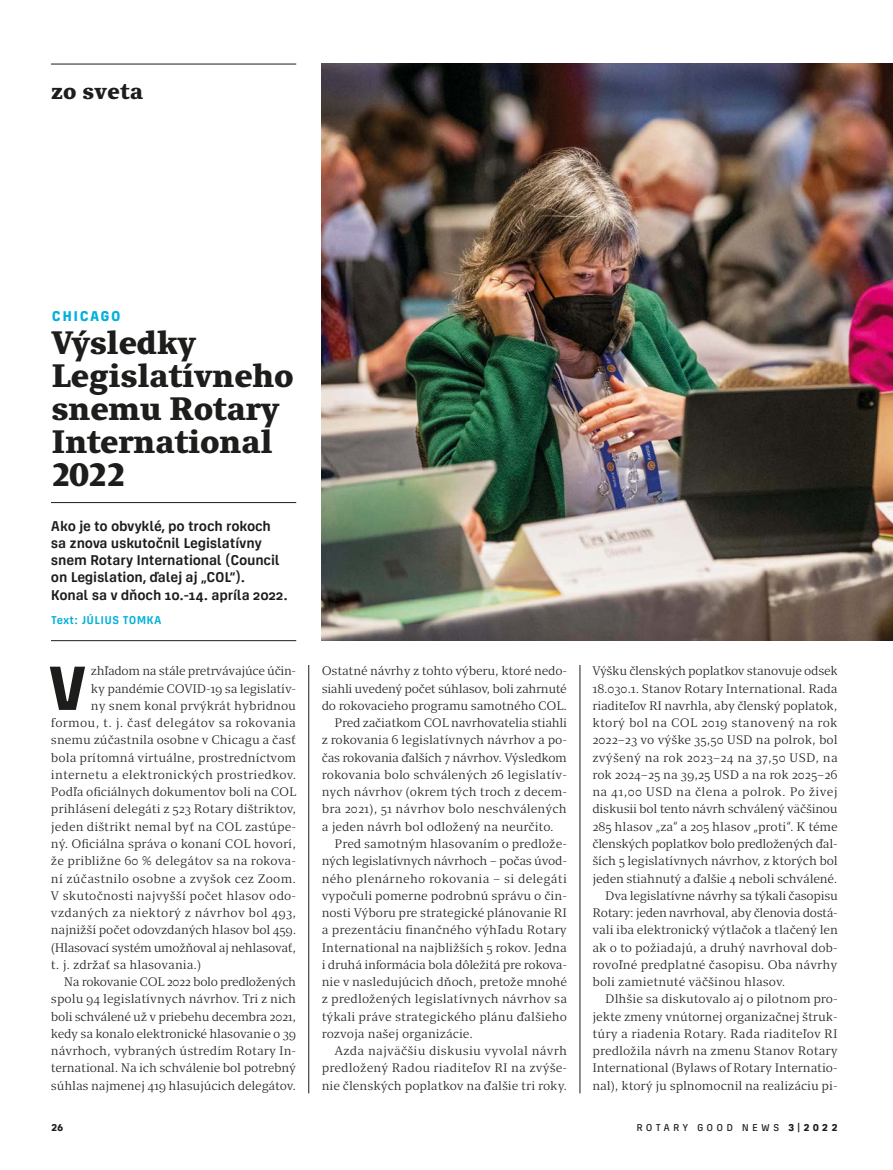
<style>
.page{position:relative;width:893px;height:1170px;background:#fff}
.page>*{position:absolute;margin:0;border:0;box-sizing:border-box;transform-origin:0 0}
.t1{font:700 66px "Corridor";color:#1d1d1b}
.t2{font:900 33px/33px "Clara Serif";letter-spacing:-.015em;color:#1d1d1b}
.t3{font:900 22.5px "Clara Serif";letter-spacing:.01em;color:#1d1d1b}
.t4{font:600 15px/17.2px "Corridor";letter-spacing:-.015em;color:#1d1d1b}
.t5{font:700 15px "Corridor";letter-spacing:.095em;color:#00b0db}
.t6{font:12.6px "Clara Serif";letter-spacing:-.005em;color:#1d1d1b}
.t7{font:12.6px "Clara Serif";letter-spacing:-.025em;color:#1d1d1b}
.t8{font:12.6px "Clara Serif";letter-spacing:.015em;color:#1d1d1b}
.t9{font:12.6px "Clara Serif";letter-spacing:.02em;color:#1d1d1b}
.t10{font:12.6px "Clara Serif";letter-spacing:-.03em;color:#1d1d1b}
.t11{font:12.6px "Clara Serif";letter-spacing:.025em;color:#1d1d1b}
.t12{font:600 12px "Corridor";letter-spacing:.02em;color:#00b0db}
.t13{font:500 10.5px "Corridor";letter-spacing:.295em;color:#1d1d1b}
.t14{font:700 10.5px "Corridor";color:#1d1d1b}
.s1{font-weight:700}
</style>
<div class="page">
<hr style="left:51px;top:640px;width:245px;height:1px;background:#1d1d1b">
<hr style="left:580px;top:665px;width:1px;height:428px;background:#1d1d1b">
<hr style="left:308px;top:665px;width:1px;height:428px;background:#1d1d1b">
<hr style="left:51px;top:502px;width:245px;height:1px;background:#1d1d1b">
<hr style="left:51px;top:64px;width:245px;height:1px;background:#1d1d1b">
<img style="left:322px;top:64px;width:571px;height:577px">
<h3 class="t3" style="left:51px;top:78px;width:94px">zo sveta</h3>
<p class="t5" style="left:52px;top:307px;width:70px">CHICAGO</p>
<h2 class="t2" style="left:51px;top:326px;width:244px">Výsledky<br>Legislatívneho snemu Rotary<br>International<br>2022</h2>
<p class="t4" style="left:51px;top:517px;width:238px">Ako je to obvyklé, po troch rokoch sa znova uskutočnil Legislatívny snem Rotary International (Council on Legislation, ďalej aj „COL“).<br>Konal sa v dňoch 10.-14. apríla 2022.</p>
<p class="t12" style="left:51px;top:613px;width:112px">Text: JÚLIUS TOMKA</p>
<p class="t7" style="left:91px;top:664px;width:207px">zhľadom na stále pretrvávajúce účin-</p>
<p class="t6" style="left:91px;top:681px;width:207px">ky pandémie COVID-19 sa legislatív-</p>
<p class="t6" style="left:91px;top:698px;width:207px">ny snem konal prvýkrát hybridnou</p>
<p class="t9" style="left:51px;top:716px;width:247px">formou, t. j. časť delegátov sa rokovania</p>
<p class="t6" style="left:51px;top:733px;width:247px">snemu zúčastnila osobne v Chicagu a časť</p>
<p class="t6" style="left:51px;top:750px;width:247px">bola prítomná virtuálne, prostredníctvom</p>
<p class="t8" style="left:51px;top:767px;width:247px">internetu a elektronických prostriedkov.</p>
<p class="t6" style="left:51px;top:785px;width:247px">Podľa oficiálnych dokumentov boli na COL</p>
<p class="t6" style="left:51px;top:802px;width:247px">prihlásení delegáti z 523 Rotary dištriktov,</p>
<p class="t6" style="left:51px;top:819px;width:247px">jeden dištrikt nemal byť na COL zastúpe-</p>
<p class="t6" style="left:51px;top:836px;width:247px">ný. Oficiálna správa o konaní COL hovorí,</p>
<p class="t6" style="left:51px;top:854px;width:247px">že približne 60 % delegátov sa na rokova-</p>
<p class="t8" style="left:51px;top:871px;width:247px">ní zúčastnilo osobne a zvyšok cez Zoom.</p>
<p class="t6" style="left:51px;top:888px;width:247px">V skutočnosti najvyšší počet hlasov odo-</p>
<p class="t9" style="left:51px;top:905px;width:247px">vzdaných za niektorý z návrhov bol 493,</p>
<p class="t6" style="left:51px;top:923px;width:247px">najnižší počet odovzdaných hlasov bol 459.</p>
<p class="t10" style="left:51px;top:940px;width:247px">(Hlasovací systém umožňoval aj nehlasovať,</p>
<p class="t6" style="left:51px;top:957px;width:152px">t. j. zdržať sa hlasovania.)</p>
<p class="t7" style="left:64px;top:974px;width:234px">Na rokovanie COL 2022 bolo predložených</p>
<p class="t6" style="left:51px;top:992px;width:247px">spolu 94 legislatívnych návrhov. Tri z nich</p>
<p class="t7" style="left:51px;top:1009px;width:247px">boli schválené už v priebehu decembra 2021,</p>
<p class="t6" style="left:51px;top:1026px;width:247px">kedy sa konalo elektronické hlasovanie o 39</p>
<p class="t6" style="left:51px;top:1043px;width:247px">návrhoch, vybraných ústredím Rotary In-</p>
<p class="t6" style="left:51px;top:1061px;width:247px">ternational. Na ich schválenie bol potrebný</p>
<p class="t6" style="left:51px;top:1078px;width:247px">súhlas najmenej 419 hlasujúcich delegátov.</p>
<h1 class="t1" style="left:48px;top:651px;width:41px">V</h1>
<p class="t6" style="left:322px;top:664px;width:247px">Ostatné návrhy z tohto výberu, ktoré nedo-</p>
<p class="t10" style="left:322px;top:681px;width:247px">siahli uvedený počet súhlasov, boli zahrnuté</p>
<p class="t6" style="left:322px;top:698px;width:247px">do rokovacieho programu samotného COL.</p>
<p class="t6" style="left:334px;top:716px;width:234px">Pred začiatkom COL navrhovatelia stiahli</p>
<p class="t6" style="left:322px;top:733px;width:247px">z rokovania 6 legislatívnych návrhov a po-</p>
<p class="t6" style="left:322px;top:750px;width:247px">čas rokovania ďalších 7 návrhov. Výsledkom</p>
<p class="t6" style="left:322px;top:767px;width:247px">rokovania bolo schválených 26 legislatív-</p>
<p class="t6" style="left:322px;top:785px;width:247px">nych návrhov (okrem tých troch z decem-</p>
<p class="t6" style="left:322px;top:802px;width:247px">bra 2021), 51 návrhov bolo neschválených</p>
<p class="t6" style="left:322px;top:819px;width:234px">a jeden návrh bol odložený na neurčito.</p>
<p class="t6" style="left:334px;top:836px;width:234px">Pred samotným hlasovaním o predlože-</p>
<p class="t7" style="left:322px;top:854px;width:247px">ných legislatívnych návrhoch – počas úvod-</p>
<p class="t9" style="left:322px;top:871px;width:247px">ného plenárneho rokovania – si delegáti</p>
<p class="t6" style="left:322px;top:888px;width:247px">vypočuli pomerne podrobnú správu o čin-</p>
<p class="t6" style="left:322px;top:905px;width:247px">nosti Výboru pre strategické plánovanie RI</p>
<p class="t6" style="left:322px;top:923px;width:247px">a prezentáciu finančného výhľadu Rotary</p>
<p class="t6" style="left:322px;top:940px;width:247px">International na najbližších 5 rokov. Jedna</p>
<p class="t6" style="left:322px;top:957px;width:247px">i druhá informácia bola dôležitá pre rokova-</p>
<p class="t6" style="left:322px;top:974px;width:247px">nie v nasledujúcich dňoch, pretože mnohé</p>
<p class="t6" style="left:322px;top:992px;width:247px">z predložených legislatívnych návrhov sa</p>
<p class="t6" style="left:322px;top:1009px;width:247px">týkali práve strategického plánu ďalšieho</p>
<p class="t6" style="left:322px;top:1026px;width:153px">rozvoja našej organizácie.</p>
<p class="t8" style="left:334px;top:1043px;width:234px">Azda najväčšiu diskusiu vyvolal návrh</p>
<p class="t6" style="left:322px;top:1061px;width:247px">predložený Radou riaditeľov RI na zvýše-</p>
<p class="t6" style="left:322px;top:1078px;width:247px">nie členských poplatkov na ďalšie tri roky.</p>
<p class="t7" style="left:592px;top:664px;width:247px">Výšku členských poplatkov stanovuje odsek</p>
<p class="t6" style="left:592px;top:681px;width:247px">18.030.1. Stanov Rotary International. Rada</p>
<p class="t6" style="left:592px;top:698px;width:246px">riaditeľov RI navrhla, aby členský poplatok,</p>
<p class="t11" style="left:592px;top:716px;width:247px">ktorý bol na COL 2019 stanovený na rok</p>
<p class="t6" style="left:592px;top:733px;width:247px">2022–23 vo výške 35,50 USD na polrok, bol</p>
<p class="t8" style="left:592px;top:750px;width:247px">zvýšený na rok 2023–24 na 37,50 USD, na</p>
<p class="t6" style="left:592px;top:767px;width:247px">rok 2024–25 na 39,25 USD a na rok 2025–26</p>
<p class="t11" style="left:592px;top:785px;width:247px">na 41,00 USD na člena a polrok. Po živej</p>
<p class="t6" style="left:592px;top:802px;width:247px">diskusii bol tento návrh schválený väčšinou</p>
<p class="t6" style="left:592px;top:819px;width:247px">285 hlasov „za“ a 205 hlasov „proti“. K téme</p>
<p class="t7" style="left:592px;top:836px;width:247px">členských poplatkov bolo predložených ďal-</p>
<p class="t6" style="left:592px;top:854px;width:247px">ších 5 legislatívnych návrhov, z ktorých bol</p>
<p class="t6" style="left:592px;top:871px;width:247px">jeden stiahnutý a ďalšie 4 neboli schválené.</p>
<p class="t7" style="left:605px;top:888px;width:234px">Dva legislatívne návrhy sa týkali časopisu</p>
<p class="t7" style="left:592px;top:905px;width:247px">Rotary: jeden navrhoval, aby členovia dostá-</p>
<p class="t6" style="left:592px;top:923px;width:247px">vali iba elektronický výtlačok a tlačený len</p>
<p class="t6" style="left:592px;top:940px;width:247px">ak o to požiadajú, a druhý navrhoval dob-</p>
<p class="t6" style="left:592px;top:957px;width:247px">rovoľné predplatné časopisu. Oba návrhy</p>
<p class="t6" style="left:592px;top:974px;width:194px">boli zamietnuté väčšinou hlasov.</p>
<p class="t6" style="left:605px;top:992px;width:234px">Dlhšie sa diskutovalo aj o pilotnom pro-</p>
<p class="t6" style="left:592px;top:1009px;width:247px">jekte zmeny vnútornej organizačnej štruk-</p>
<p class="t6" style="left:592px;top:1026px;width:247px">túry a riadenia Rotary. Rada riaditeľov RI</p>
<p class="t6" style="left:592px;top:1043px;width:247px">predložila návrh na zmenu Stanov Rotary</p>
<p class="t6" style="left:592px;top:1061px;width:247px">International (Bylaws of Rotary Internatio-</p>
<p class="t6" style="left:592px;top:1078px;width:247px">nal), ktorý ju splnomocnil na realizáciu pi-</p>
<p class="t14" style="left:51px;top:1121px;width:14px">26</p>
<p class="t13" style="left:636px;top:1121px;width:203px">ROTARY GOOD NEWS <span class="s1">3|2022</span></p>
</div>
